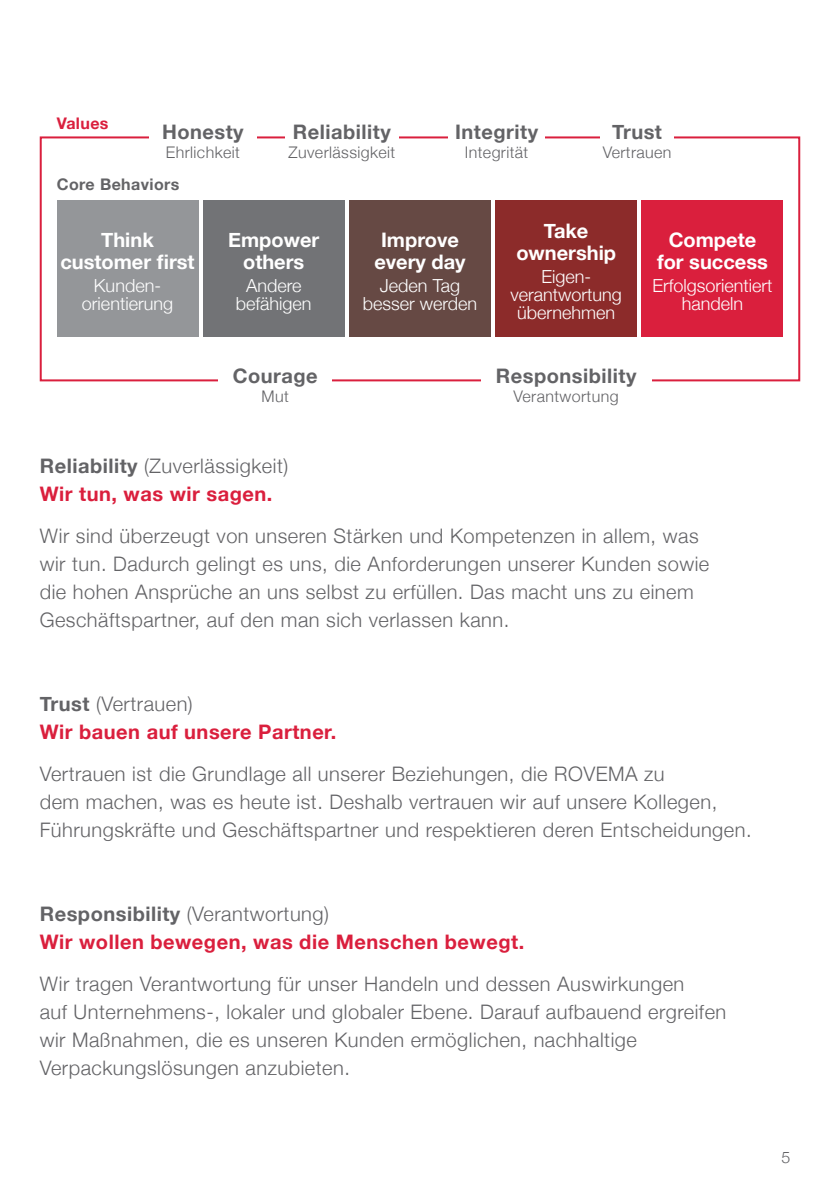
<style>
.page{position:relative;width:840px;height:1191px;background:#fff}
.page>*{position:absolute;margin:0;border:0;box-sizing:border-box;transform-origin:0 0}
.t1{font:300 20px/28px "Helvetica Neue";letter-spacing:.025em;color:#636366}
.t2{font:700 20px/28px "Helvetica Neue";letter-spacing:.025em;color:#da1f3d}
.t3{font:700 20px/22px "Helvetica Neue";color:#fff;text-align:center}
.t4{font:700 20px "Helvetica Neue";letter-spacing:.025em;color:#636366}
.t5{font:300 18px/18px "Helvetica Neue";color:#fff;text-align:center}
.t6{font:300 16px "Helvetica Neue";letter-spacing:.025em;color:#636366}
.t7{font:700 16px "Helvetica Neue";letter-spacing:.025em;color:#636366}
.t8{font:700 16px "Helvetica Neue";letter-spacing:.025em;color:#da1f3d}
.s1{color:#636366}
.s2{font-weight:300;color:#636366}
</style>
<div class="page">
<div style="left:40px;top:136px;width:759px;height:245px;border:2px solid #da1f3d"></div>
<div style="left:149px;top:119px;width:108px;height:39px;background:#fff"></div>
<div style="left:285px;top:119px;width:113px;height:39px;background:#fff"></div>
<div style="left:448px;top:119px;width:96px;height:39px;background:#fff"></div>
<div style="left:600px;top:119px;width:73px;height:39px;background:#fff"></div>
<div style="left:218px;top:363px;width:114px;height:39px;background:#fff"></div>
<div style="left:480px;top:363px;width:171px;height:39px;background:#fff"></div>
<div style="left:57px;top:200px;width:141px;height:137px;background:#949699"></div>
<div style="left:203px;top:200px;width:141px;height:137px;background:#727376"></div>
<div style="left:349px;top:200px;width:141px;height:137px;background:#664944"></div>
<div style="left:495px;top:200px;width:141px;height:137px;background:#8c2b2a"></div>
<div style="left:641px;top:200px;width:141px;height:137px;background:#da1f3d"></div>
<p class="t8" style="left:57px;top:111px;width:53px">Values</p>
<p class="t4" style="left:162px;top:116px;width:83px">Honesty</p>
<p class="t6" style="left:166px;top:140px;width:75px">Ehrlichkeit</p>
<p class="t7" style="left:57px;top:171px;width:124px">Core Behaviors</p>
<p class="t4" style="left:293px;top:116px;width:99px">Reliability</p>
<p class="t6" style="left:288px;top:140px;width:108px">Zuverlässigkeit</p>
<p class="t4" style="left:455px;top:116px;width:84px">Integrity</p>
<p class="t6" style="left:464px;top:140px;width:65px">Integrität</p>
<p class="t4" style="left:611px;top:116px;width:51px">Trust</p>
<p class="t6" style="left:602px;top:140px;width:70px">Vertrauen</p>
<p class="t3" style="left:60px;top:229px;width:136px">Think customer first</p>
<p class="t5" style="left:82px;top:276px;width:93px">Kunden&shy;orientierung</p>
<p class="t3" style="left:228px;top:229px;width:93px">Empower others</p>
<p class="t5" style="left:236px;top:276px;width:77px">Andere befähigen</p>
<p class="t4" style="left:233px;top:360px;width:86px">Courage</p>
<p class="t6" style="left:261px;top:383px;width:29px">Mut</p>
<p class="t3" style="left:374px;top:229px;width:93px">Improve every day</p>
<p class="t5" style="left:362px;top:276px;width:116px">Jeden Tag besser werden</p>
<p class="t3" style="left:516px;top:220px;width:101px">Take ownership</p>
<p class="t5" style="left:510px;top:267px;width:113px">Eigen&shy;verantwortung übernehmen</p>
<p class="t3" style="left:656px;top:229px;width:112px">Compete for success</p>
<p class="t5" style="left:652px;top:276px;width:122px">Erfolgsorientiert handeln</p>
<p class="t4" style="left:495px;top:360px;width:142px">Responsibility</p>
<p class="t6" style="left:513px;top:383px;width:106px">Verantwortung</p>
<p class="t2" style="left:40px;top:452px;width:250px"><span class="s1">Reliability</span> <span class="s2">(Zuverlässigkeit)<br></span>Wir tun, was wir sagen.</p>
<p class="t1" style="left:40px;top:520px;width:670px">Wir sind überzeugt von unseren Stärken und Kompetenzen in allem, was wir tun. Dadurch gelingt es uns, die Anforderungen unserer Kunden sowie die hohen Ansprüche an uns selbst zu erfüllen. Das macht uns zu einem Geschäftspartner, auf den man sich verlassen kann.</p>
<p class="t2" style="left:40px;top:690px;width:298px"><span class="s1">Trust</span> <span class="s2">(Vertrauen)<br></span>Wir bauen auf unsere Partner.</p>
<p class="t1" style="left:40px;top:758px;width:713px">Vertrauen ist die Grundlage all unserer Beziehungen, die ROVEMA zu<br>dem machen, was es heute ist. Deshalb vertrauen wir auf unsere Kollegen,<br>Führungskräfte und Geschäftspartner und respektieren deren Entscheidungen.</p>
<p class="t2" style="left:40px;top:900px;width:485px"><span class="s1">Responsibility</span> <span class="s2">(Verantwortung)<br></span>Wir wollen bewegen, was die Menschen bewegt.</p>
<p class="t1" style="left:40px;top:968px;width:687px">Wir tragen Verantwortung für unser Handeln und dessen Auswirkungen<br>auf Unternehmens-, lokaler und globaler Ebene. Darauf aufbauend ergreifen wir Maßnahmen, die es unseren Kunden ermöglichen, nachhaltige Verpackungslösungen anzubieten.</p>
<p class="t6" style="left:781px;top:1144px;width:10px">5</p>
</div>
